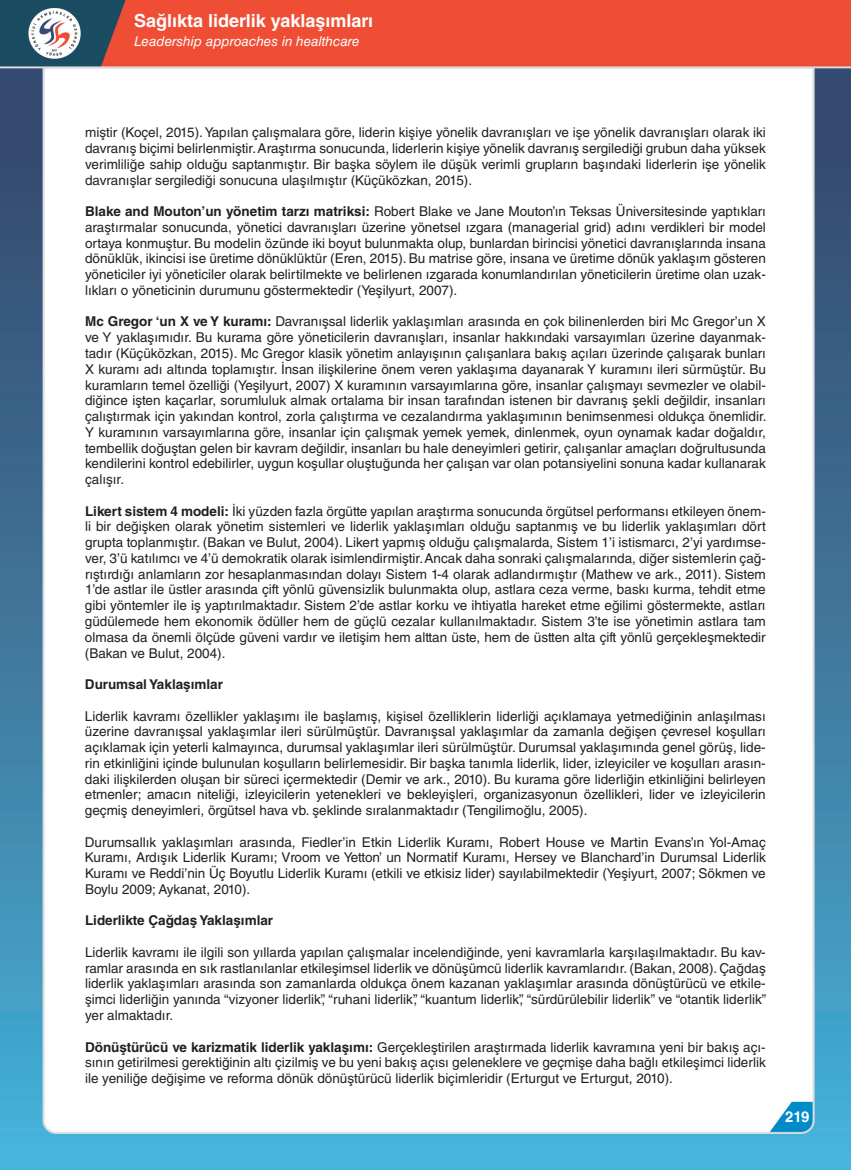
<style>
.page{position:relative;width:851px;height:1170px;background:#fff}
.page>*{position:absolute;margin:0;border:0;box-sizing:border-box;transform-origin:0 0}
.t1{font:700 18px "Helvetica LT Std";color:#fff}
.t2{font:700 15px "Helvetica LT Std";color:#fff}
.t3{font:13.5px/15.8px "Helvetica LT Std";color:#231f20;text-align:justify}
.t4{font:700 13.5px "Helvetica LT Std";color:#231f20}
.t5{font:italic 13.5px "Helvetica LT Std";color:#fff}
.s1{font-weight:700}
</style>
<div class="page">
<img style="left:0;top:0;width:850px;height:1169px">
<h1 class="t1" style="left:134px;top:9px;width:240px">Sağlıkta liderlik yaklaşımları</h1>
<p class="t5" style="left:134px;top:33px;width:227px">Leadership approaches in healthcare</p>
<p class="t3" style="left:85px;top:125px;width:682px">miştir (Koçel, 2015). Yapılan çalışmalara göre, liderin kişiye yönelik davranışları ve işe yönelik davranışları olarak iki davranış biçimi belirlenmiştir. Araştırma sonucunda, liderlerin kişiye yönelik davranış sergilediği grubun daha yüksek verimliliğe sahip olduğu saptanmıştır. Bir başka söylem ile düşük verimli grupların başındaki liderlerin işe yönelik davranışlar sergilediği sonucuna ulaşılmıştır (Küçüközkan, 2015).</p>
<p class="t3" style="left:85px;top:203px;width:682px"><span class="s1">Blake and Mouton’un yönetim tarzı matriksi:</span> Robert Blake ve Jane Mouton’ın Teksas Üniversitesinde yaptıkları araştırmalar sonucunda, yönetici davranışları üzerine yönetsel ızgara (managerial grid) adını verdikleri bir model ortaya konmuştur. Bu modelin özünde iki boyut bulunmakta olup, bunlardan birincisi yönetici davranışlarında insana dönüklük, ikincisi ise üretime dönüklüktür (Eren, 2015). Bu matrise göre, insana ve üretime dönük yaklaşım gösteren yöneticiler iyi yöneticiler olarak belirtilmekte ve belirlenen ızgarada konumlandırılan yöneticilerin üretime olan uzak&shy;lıkları o yöneticinin durumunu göstermektedir (Yeşilyurt, 2007).</p>
<p class="t3" style="left:85px;top:314px;width:683px"><span class="s1">Mc Gregor ‘un X ve Y kuramı:</span> Davranışsal liderlik yaklaşımları arasında en çok bilinenlerden biri Mc Gregor’un X ve Y yaklaşımıdır. Bu kurama göre yöneticilerin davranışları, insanlar hakkındaki varsayımları üzerine dayanmak&shy;tadır (Küçüközkan, 2015). Mc Gregor klasik yönetim anlayışının çalışanlara bakış açıları üzerinde çalışarak bunları X kuramı adı altında toplamıştır. İnsan ilişkilerine önem veren yaklaşıma dayanarak Y kuramını ileri sürmüştür. Bu kuramların temel özelliği (Yeşilyurt, 2007) X kuramının varsayımlarına göre, insanlar çalışmayı sevmezler ve olabil&shy;diğince işten kaçarlar, sorumluluk almak ortalama bir insan tarafından istenen bir davranış şekli değildir, insanları çalıştırmak için yakından kontrol, zorla çalıştırma ve cezalandırma yaklaşımının benimsenmesi oldukça önemlidir.<br>Y kuramının varsayımlarına göre, insanlar için çalışmak yemek yemek, dinlenmek, oyun oynamak kadar doğaldır, tembellik doğuştan gelen bir kavram değildir, insanları bu hale deneyimleri getirir, çalışanlar amaçları doğrultusunda kendilerini kontrol edebilirler, uygun koşullar oluştuğunda her çalışan var olan potansiyelini sonuna kadar kullanarak çalışır.</p>
<p class="t3" style="left:85px;top:503px;width:682px"><span class="s1">Likert sistem 4 modeli:</span> İki yüzden fazla örgütte yapılan araştırma sonucunda örgütsel performansı etkileyen önem&shy;li bir değişken olarak yönetim sistemleri ve liderlik yaklaşımları olduğu saptanmış ve bu liderlik yaklaşımları dört grupta toplanmıştır. (Bakan ve Bulut, 2004). Likert yapmış olduğu çalışmalarda, Sistem 1’i istismarcı, 2’yi yardımse&shy;ver, 3’ü katılımcı ve 4’ü demokratik olarak isimlendirmiştir.Ancak daha sonraki çalışmalarında, diğer sistemlerin çağ&shy;rıştırdığı anlamların zor hesaplanmasından dolayı Sistem 1-4 olarak adlandırmıştır (Mathew ve ark., 2011). Sistem 1’de astlar ile üstler arasında çift yönlü güvensizlik bulunmakta olup, astlara ceza verme, baskı kurma, tehdit etme gibi yöntemler ile iş yaptırılmaktadır. Sistem 2’de astlar korku ve ihtiyatla hareket etme eğilimi göstermekte, astları güdülemede hem ekonomik ödüller hem de güçlü cezalar kullanılmaktadır. Sistem 3’te ise yönetimin astlara tam olmasa da önemli ölçüde güveni vardır ve iletişim hem alttan üste, hem de üstten alta çift yönlü gerçekleşmektedir (Bakan ve Bulut, 2004).</p>
<p class="t4" style="left:85px;top:676px;width:140px">Durumsal Yaklaşımlar</p>
<p class="t3" style="left:85px;top:707px;width:682px">Liderlik kavramı özellikler yaklaşımı ile başlamış, kişisel özelliklerin liderliği açıklamaya yetmediğinin anlaşılması üzerine davranışsal yaklaşımlar ileri sürülmüştür. Davranışsal yaklaşımlar da zamanla değişen çevresel koşulları açıklamak için yeterli kalmayınca, durumsal yaklaşımlar ileri sürülmüştür. Durumsal yaklaşımında genel görüş, lide&shy;rin etkinliğini içinde bulunulan koşulların belirlemesidir. Bir başka tanımla liderlik, lider, izleyiciler ve koşulları arasın&shy;daki ilişkilerden oluşan bir süreci içermektedir (Demir ve ark., 2010). Bu kurama göre liderliğin etkinliğini belirleyen etmenler; amacın niteliği, izleyicilerin yetenekleri ve bekleyişleri, organizasyonun özellikleri, lider ve izleyicilerin geçmiş deneyimleri, örgütsel hava vb. şeklinde sıralanmaktadır (Tengilimoğlu, 2005).</p>
<p class="t3" style="left:85px;top:833px;width:682px">Durumsallık yaklaşımları arasında, Fiedler’in Etkin Liderlik Kuramı, Robert House ve Martin Evans’ın Yol-Amaç Kuramı, Ardışık Liderlik Kuramı; Vroom ve Yetton’ un Normatif Kuramı, Hersey ve Blanchard’in Durumsal Liderlik Kuramı ve Reddi’nin Üç Boyutlu Liderlik Kuramı (etkili ve etkisiz lider) sayılabilmektedir (Yeşiyurt, 2007; Sökmen ve Boylu 2009; Aykanat, 2010).</p>
<p class="t4" style="left:85px;top:912px;width:190px">Liderlikte Çağdaş Yaklaşımlar</p>
<p class="t3" style="left:85px;top:944px;width:682px">Liderlik kavramı ile ilgili son yıllarda yapılan çalışmalar incelendiğinde, yeni kavramlarla karşılaşılmaktadır. Bu kav&shy;ramlar arasında en sık rastlanılanlar etkileşimsel liderlik ve dönüşümcü liderlik kavramlarıdır. (Bakan, 2008). Çağdaş liderlik yaklaşımları arasında son zamanlarda oldukça önem kazanan yaklaşımlar arasında dönüştürücü ve etkile&shy;şimci liderliğin yanında “vizyoner liderlik”, “ruhani liderlik”, “kuantum liderlik”, “sürdürülebilir liderlik” ve “otantik liderlik” yer almaktadır.</p>
<p class="t3" style="left:85px;top:1038px;width:682px"><span class="s1">Dönüştürücü ve karizmatik liderlik yaklaşımı:</span> Gerçekleştirilen araştırmada liderlik kavramına yeni bir bakış açı&shy;sının getirilmesi gerektiğinin altı çizilmiş ve bu yeni bakış açısı geleneklere ve geçmişe daha bağlı etkileşimci liderlik ile yeniliğe değişime ve reforma dönük dönüştürücü liderlik biçimleridir (Erturgut ve Erturgut, 2010).</p>
<p class="t2" style="left:784px;top:1107px;width:26px">219</p>
</div>
